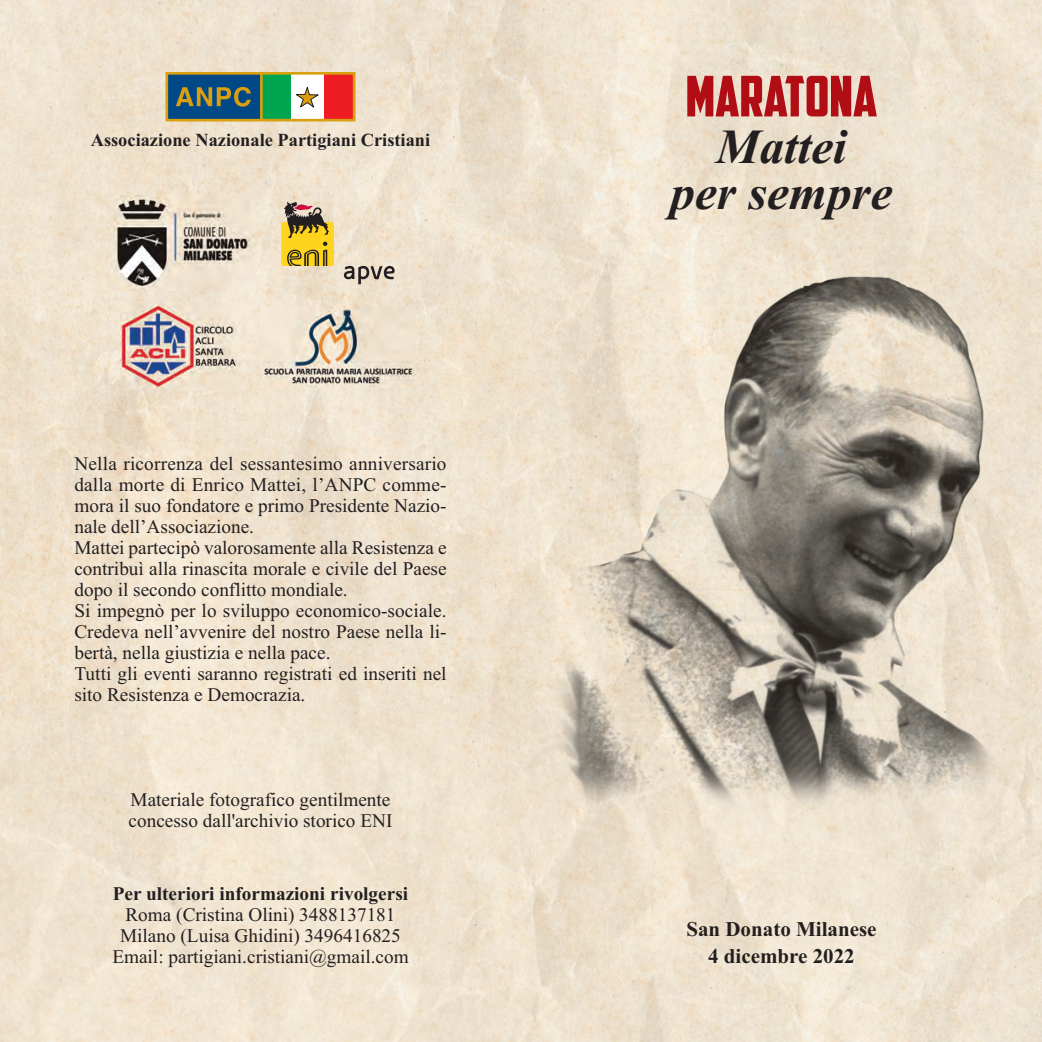
<style>
.page{position:relative;width:1042px;height:1042px;background:#fff}
.page>*{position:absolute;margin:0;border:0;box-sizing:border-box;transform-origin:0 0}
.t1{font:56px "American Captain";color:#b00d15}
.t2{font:italic 700 49px/46.4px "Times New Roman";color:#231f20;text-align:center}
.t3{font:700 21px/27.3px "Times New Roman";color:#231f20;text-align:center}
.t4{font:19.25px/21px "Times New Roman";color:#231f20}
.t5{font:700 19.25px "Times New Roman";color:#231f20}
.t6{font:700 18.38px "Times New Roman";color:#231f20}
</style>
<div class="page">
<img style="left:0;top:0;width:1042px;height:1042px">
<img style="left:529px;top:218px;width:513px;height:622px">
<div style="left:289px;top:73px;width:36px;height:47px;background:#fff"></div>
<div style="left:167px;top:73px;width:94px;height:47px;background:#014887"></div>
<div style="left:324px;top:73px;width:30px;height:47px;background:#ee1d23"></div>
<div style="left:261px;top:73px;width:30px;height:47px;background:#00a54f"></div>
<svg style="left:176px;top:87px;width:75px;height:20px"></svg>
<div style="left:165px;top:72px;width:190px;height:49px;border:3px solid #da9f0f"></div>
<svg style="left:296px;top:87px;width:23px;height:21px"></svg>
<hr style="left:260px;top:73px;width:3px;height:47px;background:#da9f0f">
<img style="left:112px;top:195px;width:142px;height:95px">
<img style="left:121px;top:302px;width:124px;height:89px">
<img style="left:260px;top:307px;width:155px;height:79px">
<div style="left:281px;top:222px;width:53px;height:44px;background:#fed41d;border-radius:2px"></div>
<svg style="left:284px;top:202px;width:45px;height:64px"></svg>
<svg style="left:344px;top:266px;width:51px;height:18px"></svg>
<p class="t6" style="left:91px;top:134px;width:341px">Associazione Nazionale Partigiani Cristiani</p>
<p class="t4" style="left:74px;top:455px;width:374px">Nella ricorrenza del sessantesimo anniversario dalla morte di Enrico Mattei, l’ANPC comme&shy;mora il suo fondatore e primo Presidente Nazio&shy;nale dell’Associazione.<br>Mattei partecipò valorosamente alla Resistenza e contribuì alla rinascita morale e civile del Paese dopo il secondo conflitto mondiale.<br>Si impegnò per lo sviluppo economico-sociale.<br>Credeva nell’avvenire del nostro Paese nella li&shy;bertà, nella giustizia e nella pace.<br>Tutti gli eventi saranno registrati ed inseriti nel sito Resistenza e Democrazia.</p>
<p class="t4" style="left:129px;top:791px;width:265px">Materiale fotografico gentilmente concesso dall'archivio storico ENI</p>
<p class="t5" style="left:113px;top:887px;width:297px">Per ulteriori informazioni rivolgersi</p>
<p class="t4" style="left:112px;top:906px;width:298px;text-align:center">Roma (Cristina Olini) 3488137181<br>Milano (Luisa Ghidini) 3496416825<br>Email: partigiani.cristiani@gmail.com</p>
<h1 class="t1" style="left:685px;top:63px;width:193px">MARATONA</h1>
<h2 class="t2" style="left:670px;top:123px;width:223px">Mattei<br>per sempre</h2>
<p class="t3" style="left:686px;top:917px;width:192px">San Donato Milanese<br>4 dicembre 2022</p>
</div>
